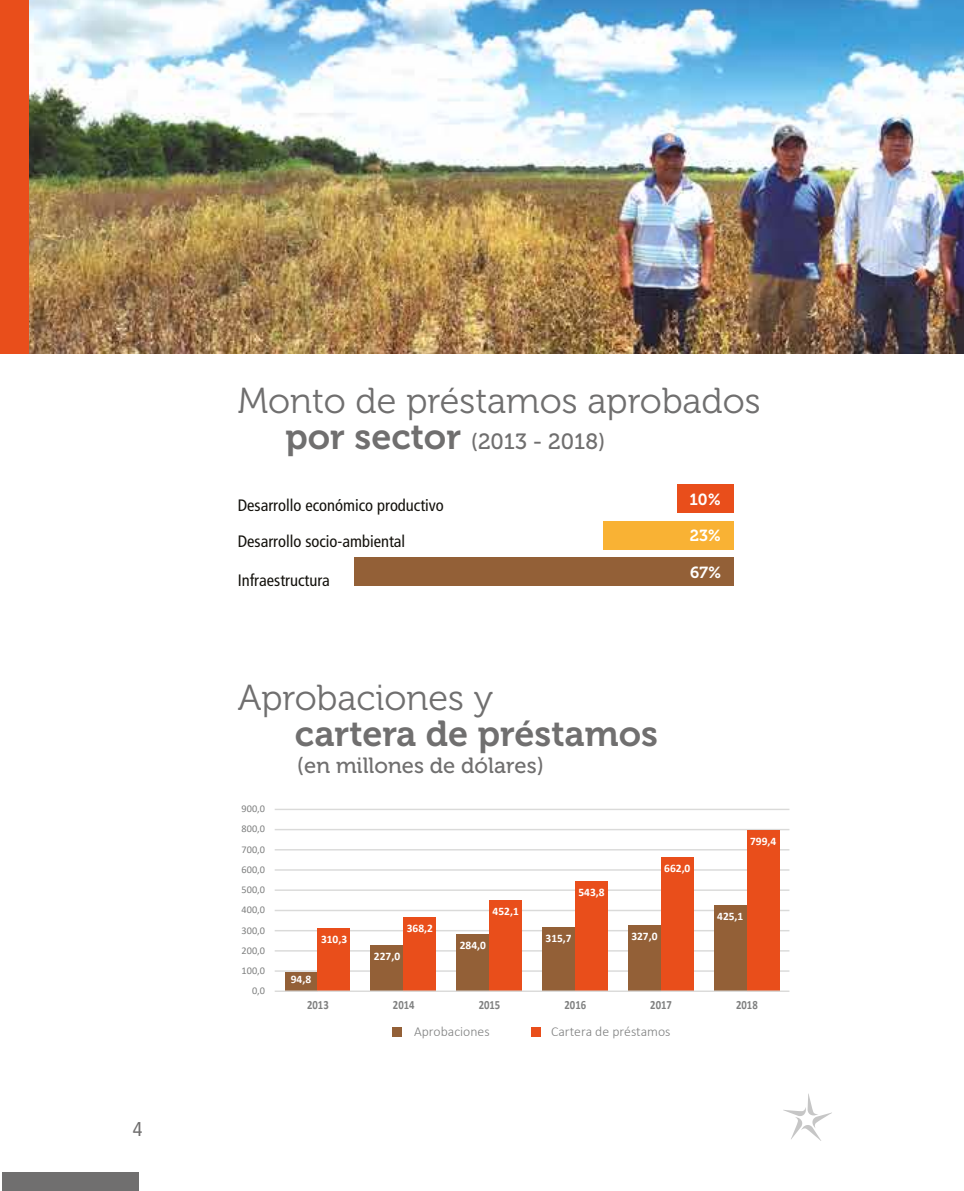
<style>
.page{position:relative;width:964px;height:1191px;background:#fff}
.page>*{position:absolute;margin:0;border:0;box-sizing:border-box;transform-origin:0 0}
.t1{font:36px "Museo 300";color:#706f6f}
.t2{font:36px "Museo 700";color:#706f6f}
.t3{font:22px "Museo 500";color:#706f6f}
.t4{font:condensed 20px "Frutiger LT Std";color:#706f6f}
.t5{font:condensed 16.6px "Frutiger LT Std";color:#13110c}
.t6{font:16px "Museo 700";color:#fff}
.t7{font:300 13.8px "Calibri";color:#7f8080}
.t8{font:700 12.6px "Calibri";color:#7f8080;scale:.85 1}
.t9{font:700 11.4px "Calibri";color:#fff}
.t10{font:10.2px "Calibri";color:#7f8080}
.s1{font-family:"Museo 700";font-size:36px}
</style>
<div class="page">
<img style="left:28px;top:0;width:936px;height:353px">
<svg style="left:783px;top:1093px;width:49px;height:48px"></svg>
<div style="left:2px;top:1172px;width:136px;height:19px;background:#706f6f"></div>
<div style="left:0;top:0;width:28px;height:353px;background:#e94e1b"></div>
<div style="left:354px;top:557px;width:380px;height:29px;background:#936037"></div>
<div style="left:677px;top:484px;width:57px;height:28px;background:#e94e1b"></div>
<div style="left:603px;top:521px;width:131px;height:28px;background:#f9b234"></div>
<hr style="left:275px;top:808px;width:514px;height:2px;background:#dadad9">
<hr style="left:275px;top:829px;width:514px;height:1px;background:#dadad9">
<hr style="left:275px;top:849px;width:514px;height:1px;background:#dadad9">
<hr style="left:275px;top:869px;width:514px;height:1px;background:#dadad9">
<hr style="left:275px;top:889px;width:514px;height:2px;background:#dadad9">
<hr style="left:275px;top:909px;width:514px;height:2px;background:#dadad9">
<hr style="left:275px;top:930px;width:514px;height:1px;background:#dadad9">
<hr style="left:275px;top:950px;width:514px;height:1px;background:#dadad9">
<hr style="left:275px;top:970px;width:514px;height:1px;background:#dadad9">
<div style="left:285px;top:972px;width:32px;height:19px;background:#936037"></div>
<div style="left:371px;top:945px;width:32px;height:46px;background:#936037"></div>
<div style="left:456px;top:933px;width:33px;height:58px;background:#936037"></div>
<div style="left:542px;top:927px;width:33px;height:64px;background:#936037"></div>
<div style="left:628px;top:925px;width:32px;height:66px;background:#936037"></div>
<div style="left:714px;top:905px;width:32px;height:86px;background:#936037"></div>
<div style="left:318px;top:928px;width:32px;height:63px;background:#e94e1b"></div>
<div style="left:403px;top:916px;width:33px;height:75px;background:#e94e1b"></div>
<div style="left:489px;top:900px;width:33px;height:91px;background:#e94e1b"></div>
<div style="left:575px;top:881px;width:32px;height:110px;background:#e94e1b"></div>
<div style="left:661px;top:857px;width:32px;height:134px;background:#e94e1b"></div>
<div style="left:747px;top:829px;width:32px;height:162px;background:#e94e1b"></div>
<hr style="left:275px;top:990px;width:514px;height:2px;background:#dadad9">
<div style="left:392px;top:1027px;width:9px;height:10px;background:#936037"></div>
<div style="left:531px;top:1027px;width:10px;height:10px;background:#e94e1b"></div>
<p class="t4" style="left:133px;top:1117px;width:11px">4</p>
<h1 class="t1" style="left:238px;top:381px;width:524px">Monto de préstamos aprobados</h1>
<h2 class="t3" style="left:285px;top:429px;width:321px"><span class="s1">por sector</span> (2013 - 2018)</h2>
<p class="t5" style="left:238px;top:495px;width:208px">Desarrollo económico productivo</p>
<p class="t5" style="left:238px;top:532px;width:169px">Desarrollo socio-ambiental</p>
<p class="t5" style="left:238px;top:570px;width:94px">Infraestructura</p>
<p class="t6" style="left:689px;top:491px;width:33px">10%</p>
<p class="t6" style="left:690px;top:527px;width:33px">23%</p>
<p class="t6" style="left:690px;top:563px;width:33px">67%</p>
<h1 class="t1" style="left:238px;top:678px;width:257px">Aprobaciones y</h1>
<h1 class="t2" style="left:295px;top:714px;width:364px">cartera de préstamos</h1>
<h2 class="t3" style="left:297px;top:753px;width:248px">(en millones de dólares)</h2>
<p class="t10" style="left:242px;top:802px;width:25px">900,0</p>
<p class="t10" style="left:242px;top:822px;width:25px">800,0</p>
<p class="t10" style="left:242px;top:842px;width:25px">700,0</p>
<p class="t10" style="left:242px;top:862px;width:25px">600,0</p>
<p class="t10" style="left:242px;top:882px;width:25px">500,0</p>
<p class="t10" style="left:242px;top:903px;width:25px">400,0</p>
<p class="t9" style="left:493px;top:903px;width:28px">452,1</p>
<p class="t9" style="left:578px;top:884px;width:28px">543,8</p>
<p class="t9" style="left:664px;top:860px;width:28px">662,0</p>
<p class="t9" style="left:750px;top:832px;width:28px">799,4</p>
<p class="t9" style="left:717px;top:908px;width:28px">425,1</p>
<p class="t10" style="left:242px;top:923px;width:25px">300,0</p>
<p class="t10" style="left:242px;top:943px;width:25px">200,0</p>
<p class="t10" style="left:242px;top:963px;width:25px">100,0</p>
<p class="t10" style="left:252px;top:983px;width:15px">0,0</p>
<p class="t9" style="left:321px;top:931px;width:28px">310,3</p>
<p class="t9" style="left:291px;top:971px;width:22px">94,8</p>
<p class="t9" style="left:407px;top:920px;width:28px">368,2</p>
<p class="t9" style="left:374px;top:948px;width:28px">227,0</p>
<p class="t9" style="left:460px;top:937px;width:28px">284,0</p>
<p class="t9" style="left:545px;top:930px;width:28px">315,7</p>
<p class="t9" style="left:631px;top:928px;width:28px">327,0</p>
<p class="t8" style="left:307px;top:996px;width:27px">2013</p>
<p class="t8" style="left:393px;top:996px;width:27px">2014</p>
<p class="t8" style="left:479px;top:996px;width:27px">2015</p>
<p class="t8" style="left:564px;top:996px;width:27px">2016</p>
<p class="t8" style="left:650px;top:996px;width:27px">2017</p>
<p class="t8" style="left:736px;top:996px;width:27px">2018</p>
<p class="t7" style="left:414px;top:1023px;width:77px">Aprobaciones</p>
<p class="t7" style="left:551px;top:1023px;width:121px">Cartera de préstamos</p>
</div>
